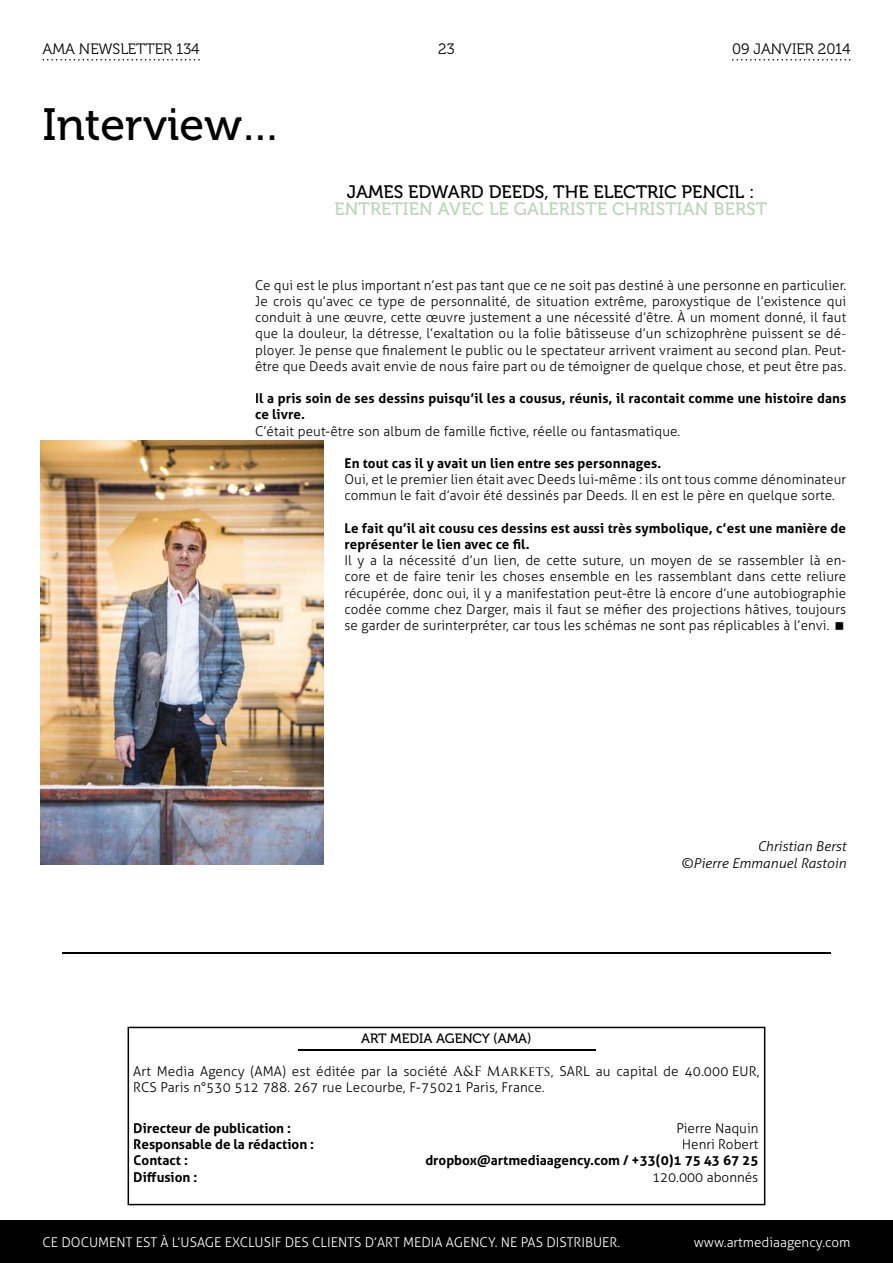
<style>
.page{position:relative;width:893px;height:1263px;background:#fff}
.page>*{position:absolute;margin:0;border:0;box-sizing:border-box;transform-origin:0 0}
.t1{font:45px "Museo 500";color:#000}
.t2{font:18px "Museo 500";letter-spacing:.01em;color:#bcd4bc}
.t3{font:18px "Museo 500";color:#000}
.t4{font:15px "Museo 300";color:#000}
.t5{font:300 13.5px/16.2px "Aller";letter-spacing:.01em;color:#000;text-align:justify}
.t6{font:700 13.5px/16.2px "Aller";letter-spacing:.01em;color:#000}
.t7{font:300 13.5px "Aller";color:#fff}
.t8{font:italic 300 13.5px/16.2px "Aller";color:#000;text-align:right;scale:1.05 1}
.t9{font:13.5px "Museo 500";color:#000}
.s1{font-family:"Trajan Pro";font-weight:400}
</style>
<div class="page">
<hr style="left:62px;top:952px;width:769px;height:2px;background:#030303">
<svg style="left:128px;top:1027px;width:637px;height:178px"></svg>
<hr style="left:298px;top:1049px;width:297px;height:2px;background:#000">
<img style="left:40px;top:440px;width:283px;height:425px">
<div style="left:0;top:1220px;width:893px;height:43px;background:#000"></div>
<svg style="left:43px;top:59px;width:157px;height:2px"></svg>
<svg style="left:732px;top:59px;width:118px;height:2px"></svg>
<p class="t4" style="left:43px;top:41px;width:159px">AMA NEWSLETTER 134</p>
<p class="t4" style="left:438px;top:41px;width:18px">23</p>
<p class="t4" style="left:732px;top:41px;width:120px">09 JANVIER 2014</p>
<h1 class="t1" style="left:43px;top:100px;width:240px">INTERVIEW…</h1>
<h2 class="t3" style="left:347px;top:182px;width:409px">JAMES EDWARD DEEDS, THE ELECTRIC PENCIL :</h2>
<h2 class="t2" style="left:334px;top:199px;width:434px">ENTRETIEN AVEC LE GALERISTE CHRISTIAN BERST</h2>
<p class="t5" style="left:255px;top:277px;width:593px">Ce qui est le plus important n’est pas tant que ce ne soit pas destiné à une personne en particulier.<br>Je crois qu’avec ce type de personnalité, de situation extrême, paroxystique de l’existence qui conduit à une œuvre, cette œuvre justement a une nécessité d’être. À un moment donné, il faut que la douleur, la détresse, l’exaltation ou la folie bâtisseuse d’un schizophrène puissent se dé&shy;ployer. Je pense que finalement le public ou le spectateur arrivent vraiment au second plan. Peut&shy;être que Deeds avait envie de nous faire part ou de témoigner de quelque chose, et peut être pas.</p>
<p class="t6" style="left:255px;top:390px;width:593px">Il a pris soin de ses dessins puisqu’il les a cousus, réunis, il racontait comme une histoire dans ce livre.</p>
<p class="t5" style="left:255px;top:423px;width:427px">C’était peut-être son album de famille fictive, réelle ou fantasmatique.</p>
<p class="t6" style="left:344px;top:455px;width:318px">En tout cas il y avait un lien entre ses personnages.</p>
<p class="t5" style="left:344px;top:471px;width:503px">Oui, et le premier lien était avec Deeds lui-même : ils ont tous comme dénominateur commun le fait d’avoir été dessinés par Deeds. Il en est le père en quelque sorte.</p>
<p class="t6" style="left:344px;top:520px;width:503px">Le fait qu’il ait cousu ces dessins est aussi très symbolique, c’est une manière de représenter le lien avec ce fil.</p>
<p class="t5" style="left:344px;top:552px;width:503px">Il y a la nécessité d’un lien, de cette suture, un moyen de se rassembler là en&shy;core et de faire tenir les choses ensemble en les rassemblant dans cette reliure récupérée, donc oui, il y a manifestation peut-être là encore d’une autobiographie codée comme chez Darger, mais il faut se méfier des projections hâtives, toujours se garder de surinterpréter, car tous les schémas ne sont pas réplicables à l’envi.</p>
<p class="t8" style="left:681px;top:838px;width:159px">Christian Berst<br>©Pierre Emmanuel Rastoin</p>
<p class="t9" style="left:361px;top:1030px;width:172px">ART MEDIA AGENCY (AMA)</p>
<p class="t5" style="left:133px;top:1063px;width:628px">Art Media Agency (AMA) est éditée par la société <span class="s1">A&amp;F Markets</span>, SARL au capital de 40.000 EUR,<br>RCS Paris n°530 512 788. 267 rue Lecourbe, F-75021 Paris, France.</p>
<p class="t6" style="left:133px;top:1120px;width:159px">Directeur de publication :</p>
<p class="t5" style="left:676px;top:1120px;width:83px">Pierre Naquin</p>
<p class="t6" style="left:133px;top:1136px;width:182px">Responsable de la rédaction :</p>
<p class="t5" style="left:682px;top:1136px;width:78px">Henri Robert</p>
<p class="t6" style="left:133px;top:1152px;width:56px">Contact :</p>
<p class="t6" style="left:425px;top:1152px;width:335px">dropbox@artmediaagency.com / +33(0)1 75 43 67 25</p>
<p class="t6" style="left:133px;top:1168px;width:66px">Diffusion :</p>
<p class="t5" style="left:652px;top:1168px;width:108px">120.000 abonnés</p>
<p class="t7" style="left:43px;top:1234px;width:579px">Ce doCument est à l’usage exClusif des Clients d’art media agenCy. ne pas distribuer.</p>
<p class="t7" style="left:694px;top:1234px;width:158px">www.artmediaagency.com</p>
</div>
